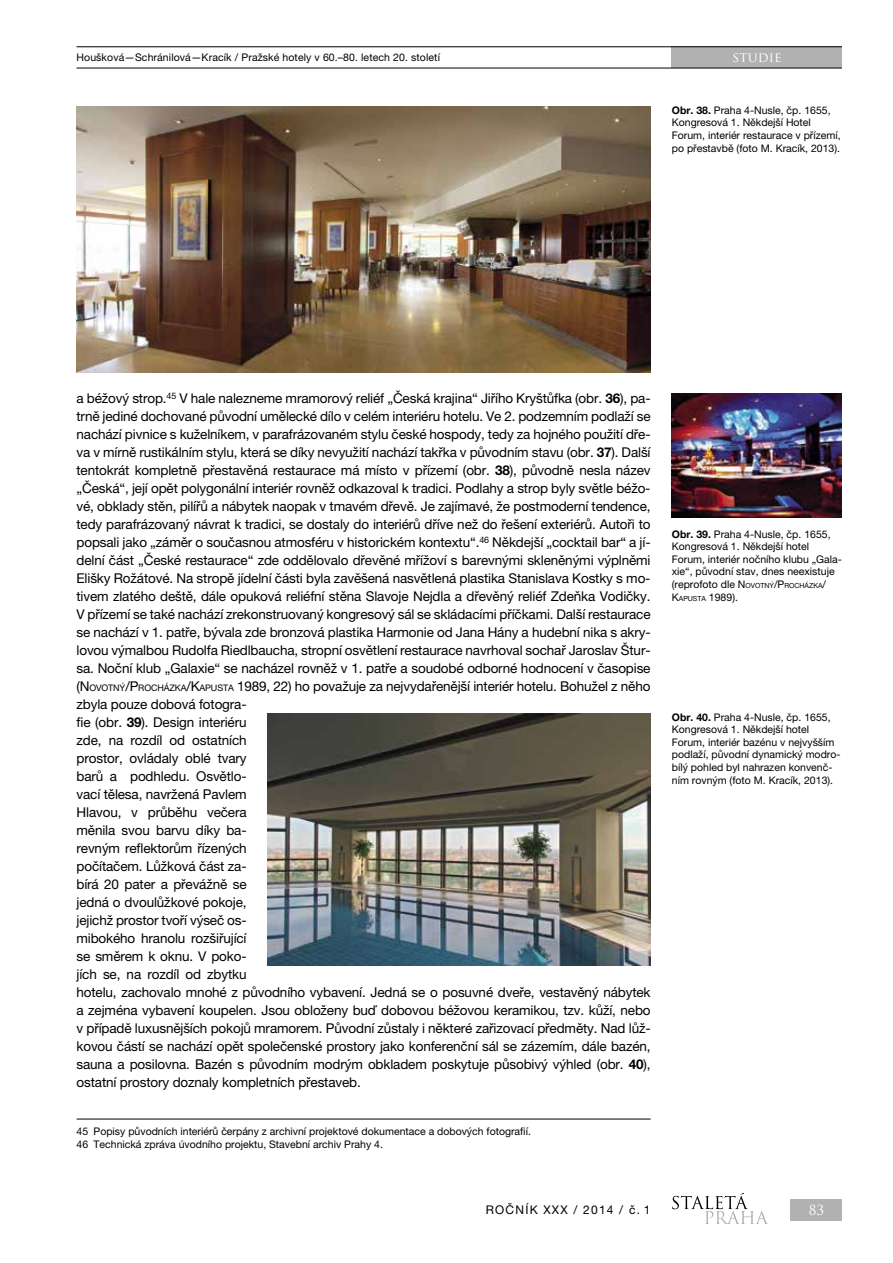
<style>
.page{position:relative;width:893px;height:1263px;background:#fff}
.page>*{position:absolute;margin:0;border:0;box-sizing:border-box;transform-origin:0 0}
.t1{font:13.5px/18px "Helvetica Neue LT Pro";letter-spacing:-.01em;color:#000}
.t2{font:13.5px "Trajan Pro";letter-spacing:.01em;color:#fff}
.t3{font:12px "Helvetica Neue LT Pro";letter-spacing:.1em;color:#000}
.t4{font:10.5px/12.6px "Helvetica Neue LT Pro";color:#000}
.t5{font:7.05px/12.6px "Helvetica Neue LT Pro Roman SC666";color:#000}
.s1{font-weight:700}
.s2{font-family:"Helvetica Neue LT Pro Roman SC666"}
.s3{font-family:"Helvetica Neue LT Pro Roman SC666";font-size:9px}
.s4{font-family:"Helvetica Neue LT Pro";font-size:10.5px}
.s5{font-size:10.5px}
</style>
<div class="page">
<div style="left:791px;top:1199px;width:51px;height:21px;background:#b1b1b1"></div>
<div style="left:672px;top:47px;width:170px;height:21px;background:#b1b1b1"></div>
<hr style="left:77px;top:46px;width:765px;height:1px;background:#000">
<hr style="left:77px;top:68px;width:765px;height:1px;background:#000">
<svg style="left:672px;top:1193px;width:96px;height:31px"></svg>
<hr style="left:77px;top:1119px;width:574px;height:1px;background:#000">
<img style="left:77px;top:106px;width:574px;height:266px">
<img style="left:672px;top:393px;width:170px;height:124px">
<img style="left:268px;top:713px;width:383px;height:252px">
<p class="t4" style="left:77px;top:51px;width:365px">Houšková—Schránilová—Kracík / Pražské hotely v 60.–80. letech 20. století</p>
<p class="t2" style="left:732px;top:49px;width:51px">STUDIE</p>
<p class="t4" style="left:672px;top:104px;width:170px"><span class="s1">Obr. 38.</span> Praha 4-Nusle, čp. 1655, Kongresová 1. Někdejší Hotel Forum, interiér restaurace v přízemí, po přestavbě (foto M. Kracík, 2013).</p>
<p class="t1" style="left:77px;top:389px;width:576px">a béžový strop.<sup>45</sup> V hale nalezneme mramorový reliéf „Česká krajina“ Jiřího Kryštůfka (obr. <span class="s1">36</span>), pa&shy;trně jediné dochované původní umělecké dílo v celém interiéru hotelu. Ve 2. podzemním podlaží se nachází pivnice s kuželníkem, v parafrázovaném stylu české hospody, tedy za hojného použití dře&shy;va v mírně rustikálním stylu, která se díky nevyužití nachází takřka v původním stavu (obr. <span class="s1">37</span>). Další tentokrát kompletně přestavěná restaurace má místo v přízemí (obr. <span class="s1">38</span>), původně nesla název „Česká“, její opět polygonální interiér rovněž odkazoval k tradici. Podlahy a strop byly světle béžo&shy;vé, obklady stěn, pilířů a nábytek naopak v tmavém dřevě. Je zajímavé, že postmoderní tendence, tedy parafrázovaný návrat k tradici, se dostaly do interiérů dříve než do řešení exteriérů. Autoři to popsali jako „záměr o současnou atmosféru v historickém kontextu“.<sup>46</sup> Někdejší „cocktail bar“ a jí&shy;delní část „České restaurace“ zde oddělovalo dřevěné mřížoví s barevnými skleněnými výplněmi Elišky Rožátové. Na stropě jídelní části byla zavěšená nasvětlená plastika Stanislava Kostky s mo&shy;tivem zlatého deště, dále opuková reliéfní stěna Slavoje Nejdla a dřevěný reliéf Zdeňka Vodičky.<br>V přízemí se také nachází zrekonstruovaný kongresový sál se skládacími příčkami. Další restaurace se nachází v 1. patře, bývala zde bronzová plastika Harmonie od Jana Hány a hudební nika s akry&shy;lovou výmalbou Rudolfa Riedlbaucha, stropní osvětlení restaurace navrhoval sochař Jaroslav Štur&shy;sa. Noční klub „Galaxie“ se nacházel rovněž v 1. patře a soudobé odborné hodnocení v časopise (<span class="s2">N</span><span class="s3">OVOTNÝ</span><span class="s2">/P</span><span class="s3">ROCHÁZKA</span><span class="s2">/K</span><span class="s3">APUSTA</span> 1989, 22) ho považuje za nejvydařenější interiér hotelu. Bohužel z něho zbyla pouze dobová fotogra-<br>fie (obr. <span class="s1">39</span>). Design interiéru<br>zde, na rozdíl od ostatních<br>prostor, ovládaly oblé tvary<br>barů a podhledu. Osvětlo-<br>vací tělesa, navržená Pavlem<br>Hlavou, v průběhu večera<br>měnila svou barvu díky ba-<br>revným reflektorům řízených<br>počítačem. Lůžková část za-<br>bírá 20 pater a převážně se<br>jedná o dvoulůžkové pokoje,<br>jejichž prostor tvoří výseč os-<br>mibokého hranolu rozšiřující<br>se směrem k oknu. V poko-<br>jích se, na rozdíl od zbytku<br>hotelu, zachovalo mnohé z původního vybavení. Jedná se o posuvné dveře, vestavěný nábytek a zejména vybavení koupelen. Jsou obloženy buď dobovou béžovou keramikou, tzv. kůží, nebo v případě luxusnějších pokojů mramorem. Původní zůstaly i některé zařizovací předměty. Nad lůž&shy;kovou částí se nachází opět společenské prostory jako konferenční sál se zázemím, dále bazén, sauna a posilovna. Bazén s původním modrým obkladem poskytuje působivý výhled (obr. <span class="s1">40</span>), ostatní prostory doznaly kompletních přestaveb.</p>
<p class="t4" style="left:77px;top:1124px;width:456px;line-height:13.5px">45 Popisy původních interiérů čerpány z archivní projektové dokumentace a dobových fotografií.<br>46 Technická zpráva úvodního projektu, Stavební archiv Prahy 4.</p>
<p class="t4" style="left:672px;top:527px;width:172px"><span class="s1">Obr. 39.</span> Praha 4-Nusle, čp. 1655, Kongresová 1. Někdejší hotel Forum, interiér nočního klubu „Gala&shy;xie“, původní stav, dnes neexistuje</p>
<p class="t5" style="left:672px;top:579px;width:156px"><span class="s4">(reprofoto dle</span> <span class="s5">N</span>OVOTNÝ<span class="s5">/P</span>ROCHÁZKA<span class="s5">/<br>K</span>APUSTA <span class="s4">1989).</span></p>
<p class="t4" style="left:672px;top:710px;width:170px"><span class="s1">Obr. 40.</span> Praha 4-Nusle, čp. 1655, Kongresová 1. Někdejší hotel Forum, interiér bazénu v nejvyšším podlaží, původní dynamický modro&shy;bílý pohled byl nahrazen konvenč&shy;ním rovným (foto M. Kracík, 2013).</p>
<p class="t3" style="left:486px;top:1203px;width:166px">ROČNÍK XXX / 2014 / č. 1</p>
<p class="t2" style="left:809px;top:1201px;width:17px">83</p>
</div>
